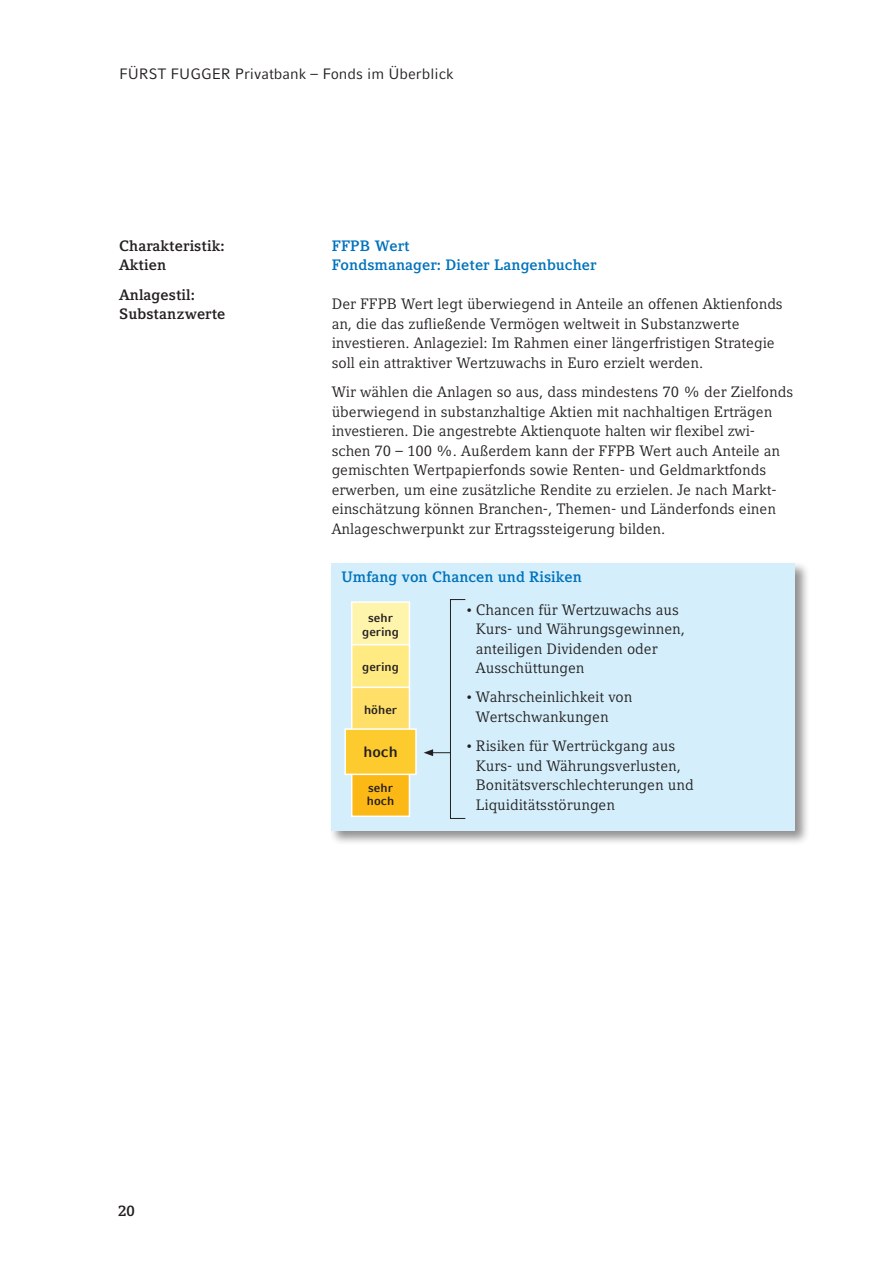
<style>
.page{position:relative;width:893px;height:1263px;background:#fff}
.page>*{position:absolute;margin:0;border:0;box-sizing:border-box;transform-origin:0 0}
.Fließtext__Basis{font:15px/19.5px "Compatil Letter LT Pro";color:#231f20}
.Fließtext_weit{font:15px/19.5px "Compatil Letter LT Pro";color:#231f20}
.Zwischenüberschrift{font:700 15px/19.5px "Compatil Letter LT Pro";letter-spacing:.005em;color:#0072bc}
.Marginalie{font:700 15px/19.5px "Compatil Letter LT Pro";letter-spacing:.005em;color:#231f20}
.Produkt{font:15px "Compatil Fact LT Pro";color:#231f20}
.Zusatz_mittig_groß{font:700 15px "Compatil Fact LT Pro";color:#231f20}
.Zusatz_mittig{font:700 12px/13.5px "Compatil Fact LT Pro";color:#231f20;text-align:center}
</style>
<div class="page">
<div style="left:329px;top:561px;width:480px;height:284px;background:#231f20;opacity:.5"></div>
<div style="left:332px;top:563px;width:463px;height:268px;background:#d4effb"></div>
<svg style="left:344px;top:601px;width:73px;height:216px"></svg>
<svg style="left:424px;top:749px;width:26px;height:7px"></svg>
<div style="left:450px;top:599px;width:16px;height:220px;border:1px solid #231f20"></div>
<p class="Produkt" style="left:119px;top:65px;width:336px">FÜRST FUGGER Privatbank – Fonds im Überblick</p>
<p class="Marginalie" style="left:119px;top:236px;width:107px">Charakteristik:<br>Aktien</p>
<p class="Marginalie" style="left:119px;top:285px;width:108px">Anlagestil:<br>Substanzwerte</p>
<p class="Zwischenüberschrift" style="left:332px;top:236px;width:266px">FFPB Wert<br>Fondsmanager: Dieter Langenbucher</p>
<p class="Fließtext_weit" style="left:332px;top:295px;width:453px">Der FFPB Wert legt überwiegend in Anteile an offenen Aktienfonds an, die das zufließende Vermögen weltweit in Substanzwerte investieren. Anlageziel: Im Rahmen einer längerfristigen Strategie soll ein attraktiver Wertzuwachs in Euro erzielt werden.</p>
<p class="Fließtext__Basis" style="left:332px;top:382px;width:463px">Wir wählen die Anlagen so aus, dass mindestens 70 % der Zielfonds überwiegend in substanzhaltige Aktien mit nachhaltigen Erträgen investieren. Die angestrebte Aktienquote halten wir flexibel zwi&shy;schen 70 – 100 %. Außerdem kann der FFPB Wert auch Anteile an gemischten Wertpapierfonds sowie Renten- und Geldmarktfonds erwerben, um eine zusätzliche Rendite zu erzielen. Je nach Markt&shy;einschätzung können Branchen-, Themen- und Länderfonds einen Anlageschwerpunkt zur Ertragssteigerung bilden.</p>
<p class="Zwischenüberschrift" style="left:341px;top:568px;width:242px">Umfang von Chancen und Risiken</p>
<p class="Zusatz_mittig" style="left:362px;top:611px;width:38px">sehr gering</p>
<p class="Fließtext__Basis" style="left:476px;top:600px;width:211px;text-indent:-11px">•Chancen für Wertzuwachs aus<br>Kurs- und Währungsgewinnen, anteiligen Dividenden oder<br>Ausschüttungen</p>
<p class="Fließtext__Basis" style="left:476px;top:687px;width:158px;text-indent:-11px">•Wahrscheinlichkeit von<br>Wertschwankungen</p>
<p class="Fließtext__Basis" style="left:476px;top:736px;width:219px;text-indent:-11px">•Risiken für Wertrückgang aus<br>Kurs- und Währungsverlusten,<br>Bonitätsverschlechterungen und<br>Liquiditätsstörungen</p>
<p class="Zusatz_mittig" style="left:362px;top:660px;width:38px">gering</p>
<p class="Zusatz_mittig" style="left:364px;top:703px;width:34px">höher</p>
<p class="Zusatz_mittig_groß" style="left:363px;top:743px;width:36px">hoch</p>
<p class="Zusatz_mittig" style="left:367px;top:781px;width:29px;text-align:left">sehr hoch</p>
<p class="Marginalie" style="left:118px;top:1201px;width:18px">20</p>
</div>
